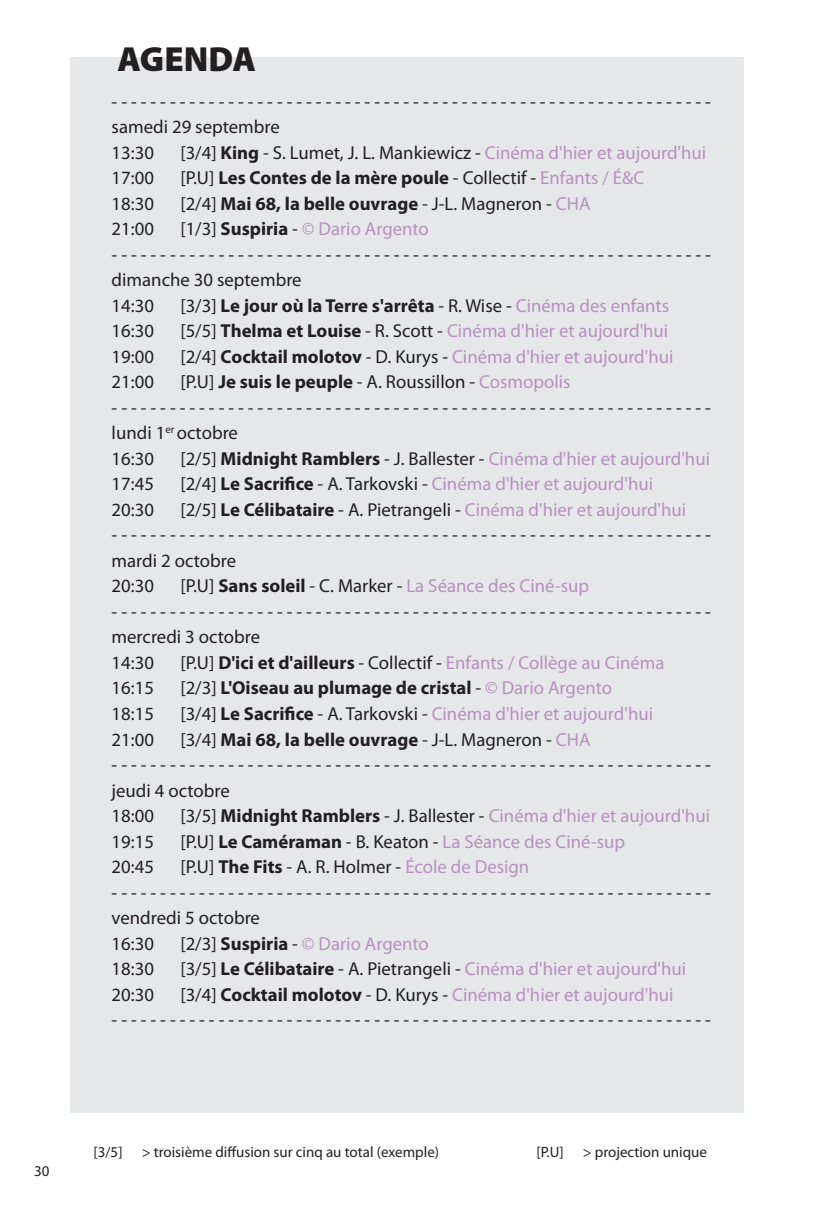
<style>
.page{position:relative;width:815px;height:1205px;background:#fff}
.page>*{position:absolute;margin:0;border:0;box-sizing:border-box;transform-origin:0 0}
.t1{font:900 35px "Myriad Pro";color:#231f20}
.t2{font:18.75px/25.5px "Myriad Pro";color:#231f20}
.t3{font:18.75px "Myriad Pro";color:#b890c2}
.t4{font:700 18.75px "Myriad Pro";color:#231f20}
.t5{font:15px "Myriad Pro";color:#231f20}
.s1{font-weight:700}
.s2{color:#b890c2}
.s3{font-weight:400}
.s4{font-weight:400;color:#b890c2}
.s5{color:#231f20}
.s6{font-weight:700;color:#231f20}
</style>
<div class="page">
<div style="left:71px;top:57px;width:673px;height:1055px;background:#e6e7e9"></div>
<h1 class="t1" style="left:117px;top:39px;width:140px">AGENDA</h1>
<p class="t2" style="left:112px;top:89px;width:601px">- - - - - - - - - - - - - - - - - - - - - - - - - - - - - - - - - - - - - - - - - - - - - - - - - - - - - - - - - - - - - - samedi 29 septembre<br>13:30</p>
<p class="t2" style="left:180px;top:140px;width:527px">[3/4] <span class="s1">King</span> - S. Lumet, J. L. Mankiewicz - <span class="s2">Cinéma d'hier et aujourd'hui</span></p>
<p class="t2" style="left:112px;top:165px;width:44px">17:00</p>
<p class="t4" style="left:180px;top:166px;width:465px"><span class="s3">[P.U]</span> Les Contes de la mère poule <span class="s3">- Collectif -</span> <span class="s4">Enfants / É&amp;C</span></p>
<p class="t2" style="left:112px;top:191px;width:44px">18:30</p>
<p class="t4" style="left:180px;top:191px;width:412px"><span class="s3">[2/4]</span> Mai 68, la belle ouvrage <span class="s3">- J-L. Magneron -</span> <span class="s4">CHA</span></p>
<p class="t2" style="left:112px;top:216px;width:44px">21:00</p>
<p class="t3" style="left:180px;top:217px;width:250px"><span class="s5">[1/3]</span> <span class="s6">Suspiria</span> <span class="s5">-</span> © Dario Argento</p>
<p class="t2" style="left:112px;top:242px;width:601px">- - - - - - - - - - - - - - - - - - - - - - - - - - - - - - - - - - - - - - - - - - - - - - - - - - - - - - - - - - - - - - dimanche 30 septembre<br>14:30</p>
<p class="t4" style="left:180px;top:293px;width:490px"><span class="s3">[3/3]</span> Le jour où la Terre s'arrêta <span class="s3">- R. Wise -</span> <span class="s4">Cinéma des enfants</span></p>
<p class="t2" style="left:112px;top:318px;width:44px">16:30</p>
<p class="t3" style="left:180px;top:319px;width:489px"><span class="s5">[5/5]</span> <span class="s6">Thelma et Louise</span> <span class="s5">- R. Scott -</span> Cinéma d'hier et aujourd'hui</p>
<p class="t2" style="left:112px;top:344px;width:44px">19:00</p>
<p class="t3" style="left:180px;top:345px;width:495px"><span class="s5">[2/4]</span> <span class="s6">Cocktail molotov</span> <span class="s5">- D. Kurys -</span> Cinéma d'hier et aujourd'hui</p>
<p class="t2" style="left:112px;top:369px;width:44px">21:00</p>
<p class="t2" style="left:180px;top:369px;width:392px">[P.U] <span class="s1">Je suis le peuple</span> - A. Roussillon - <span class="s2">Cosmopolis</span></p>
<p class="t2" style="left:112px;top:395px;width:601px">- - - - - - - - - - - - - - - - - - - - - - - - - - - - - - - - - - - - - - - - - - - - - - - - - - - - - - - - - - - - - - lundi 1<sup>er</sup> octobre<br>16:30</p>
<p class="t3" style="left:180px;top:447px;width:531px"><span class="s5">[2/5]</span> <span class="s6">Midnight Ramblers</span> <span class="s5">- J. Ballester -</span> Cinéma d'hier et aujourd'hui</p>
<p class="t2" style="left:112px;top:471px;width:44px">17:45</p>
<p class="t3" style="left:180px;top:472px;width:474px"><span class="s5">[2/4]</span> <span class="s6">Le Sacrifice</span> <span class="s5">- A. Tarkovski -</span> Cinéma d'hier et aujourd'hui</p>
<p class="t2" style="left:112px;top:497px;width:44px">20:30</p>
<p class="t3" style="left:180px;top:498px;width:507px"><span class="s5">[2/5]</span> <span class="s6">Le Célibataire</span> <span class="s5">- A. Pietrangeli -</span> Cinéma d'hier et aujourd'hui</p>
<p class="t2" style="left:112px;top:522px;width:601px">- - - - - - - - - - - - - - - - - - - - - - - - - - - - - - - - - - - - - - - - - - - - - - - - - - - - - - - - - - - - - - mardi 2 octobre<br>20:30</p>
<p class="t3" style="left:180px;top:574px;width:410px"><span class="s5">[P.U]</span> <span class="s6">Sans soleil</span> <span class="s5">- C. Marker -</span> La Séance des Ciné-sup</p>
<p class="t2" style="left:112px;top:599px;width:601px">- - - - - - - - - - - - - - - - - - - - - - - - - - - - - - - - - - - - - - - - - - - - - - - - - - - - - - - - - - - - - - mercredi 3 octobre<br>14:30</p>
<p class="t3" style="left:180px;top:651px;width:486px"><span class="s5">[P.U]</span> <span class="s6">D'ici et d'ailleurs</span> <span class="s5">- Collectif -</span> Enfants / Collège au Cinéma</p>
<p class="t2" style="left:112px;top:675px;width:44px">16:15</p>
<p class="t4" style="left:180px;top:676px;width:433px"><span class="s3">[2/3]</span> L'Oiseau au plumage de cristal <span class="s3">-</span> <span class="s4">© Dario Argento</span></p>
<p class="t2" style="left:112px;top:701px;width:44px">18:15</p>
<p class="t3" style="left:180px;top:702px;width:474px"><span class="s5">[3/4]</span> <span class="s6">Le Sacrifice</span> <span class="s5">- A. Tarkovski -</span> Cinéma d'hier et aujourd'hui</p>
<p class="t2" style="left:112px;top:726px;width:44px">21:00</p>
<p class="t4" style="left:180px;top:727px;width:412px"><span class="s3">[3/4]</span> Mai 68, la belle ouvrage <span class="s3">- J-L. Magneron -</span> <span class="s4">CHA</span></p>
<p class="t2" style="left:112px;top:752px;width:601px">- - - - - - - - - - - - - - - - - - - - - - - - - - - - - - - - - - - - - - - - - - - - - - - - - - - - - - - - - - - - - - jeudi 4 octobre<br>18:00</p>
<p class="t3" style="left:180px;top:804px;width:531px"><span class="s5">[3/5]</span> <span class="s6">Midnight Ramblers</span> <span class="s5">- J. Ballester -</span> Cinéma d'hier et aujourd'hui</p>
<p class="t2" style="left:112px;top:828px;width:44px">19:15</p>
<p class="t3" style="left:180px;top:829px;width:446px"><span class="s5">[P.U]</span> <span class="s6">Le Caméraman</span> <span class="s5">- B. Keaton -</span> La Séance des Ciné-sup</p>
<p class="t2" style="left:112px;top:854px;width:44px">20:45</p>
<p class="t2" style="left:180px;top:854px;width:350px">[P.U] <span class="s1">The Fits</span> - A. R. Holmer - <span class="s2">École de Design</span></p>
<p class="t2" style="left:112px;top:879px;width:601px">- - - - - - - - - - - - - - - - - - - - - - - - - - - - - - - - - - - - - - - - - - - - - - - - - - - - - - - - - - - - - - vendredi 5 octobre<br>16:30</p>
<p class="t3" style="left:180px;top:931px;width:250px"><span class="s5">[2/3]</span> <span class="s6">Suspiria</span> <span class="s5">-</span> © Dario Argento</p>
<p class="t2" style="left:112px;top:956px;width:44px">18:30</p>
<p class="t3" style="left:180px;top:957px;width:507px"><span class="s5">[3/5]</span> <span class="s6">Le Célibataire</span> <span class="s5">- A. Pietrangeli -</span> Cinéma d'hier et aujourd'hui</p>
<p class="t2" style="left:112px;top:981px;width:44px">20:30</p>
<p class="t3" style="left:180px;top:982px;width:495px"><span class="s5">[3/4]</span> <span class="s6">Cocktail molotov</span> <span class="s5">- D. Kurys -</span> Cinéma d'hier et aujourd'hui</p>
<p class="t2" style="left:112px;top:1007px;width:601px">- - - - - - - - - - - - - - - - - - - - - - - - - - - - - - - - - - - - - - - - - - - - - - - - - - - - - - - - - - - - - -</p>
<p class="t5" style="left:34px;top:1161px;width:17px">30</p>
<p class="t5" style="left:94px;top:1142px;width:31px">[3/5]</p>
<p class="t5" style="left:142px;top:1142px;width:299px">&gt; troisième diffusion sur cinq au total (exemple)</p>
<p class="t5" style="left:536px;top:1142px;width:29px">[P.U]</p>
<p class="t5" style="left:583px;top:1142px;width:126px">&gt; projection unique</p>
</div>
